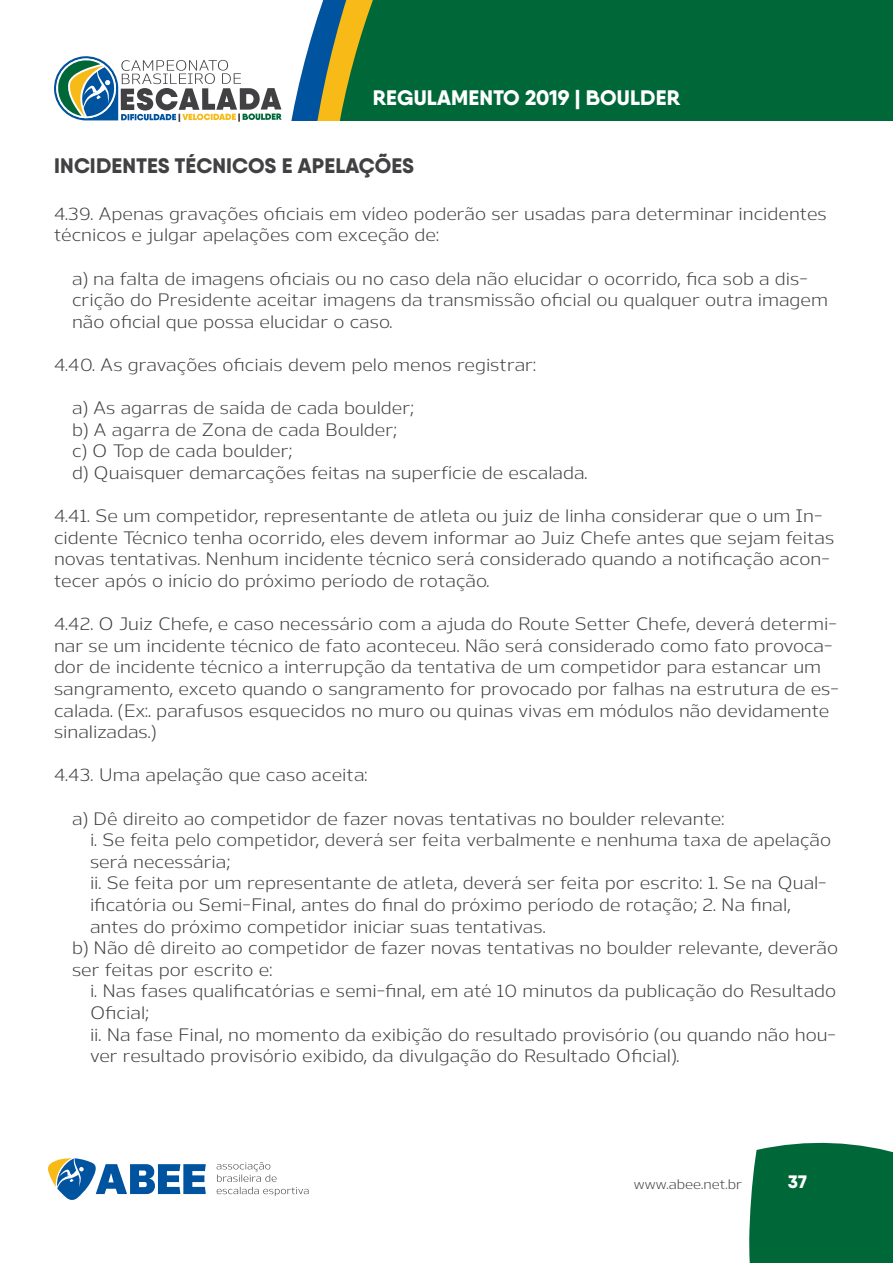
<style>
.page{position:relative;width:893px;height:1263px;background:#fff}
.page>*{position:absolute;margin:0;border:0;box-sizing:border-box;transform-origin:0 0}
.t1{font:800 21px "Qanelas";letter-spacing:.01em;color:#414042}
.t2{font:800 21px "Qanelas";letter-spacing:.01em;color:#fff}
.t3{font:18px/21.6px "Nauman";color:#414042}
.t4{font:800 18px "Qanelas";color:#fff}
.t5{font:13.8px "Nauman";color:#414042}
</style>
<div class="page">
<div style="left:749px;top:1142px;width:144px;height:121px;background:#006838"></div>
<svg style="left:48px;top:1158px;width:158px;height:42px"></svg>
<svg style="left:217px;top:1162px;width:91px;height:34px"></svg>
<svg style="left:291px;top:68px;width:12px;height:53px"></svg>
<svg style="left:303px;top:0;width:24px;height:121px;fill:#00539e"></svg>
<div style="left:327px;top:0;width:566px;height:121px;background:#006838"></div>
<svg style="left:54px;top:56px;width:228px;height:66px"></svg>
<p class="t2" style="left:373px;top:85px;width:309px">REGULAMENTO 2019 | BOULDER</p>
<p class="t1" style="left:54px;top:152px;width:361px">INCIDENTES TÉCNICOS E APELAÇÕES</p>
<p class="t3" style="left:54px;top:201px;width:774px">4.39. Apenas gravações oficiais em vídeo poderão ser usadas para determinar incidentes técnicos e julgar apelações com exceção de:</p>
<p class="t3" style="left:72px;top:266px;width:757px">a) na falta de imagens oficiais ou no caso dela não elucidar o ocorrido, fica sob a dis&shy;crição do Presidente aceitar imagens da transmissão oficial ou qualquer outra imagem não oficial que possa elucidar o caso.</p>
<p class="t3" style="left:54px;top:352px;width:484px">4.40. As gravações oficiais devem pelo menos registrar:</p>
<p class="t3" style="left:72px;top:395px;width:517px">a) As agarras de saída de cada boulder;<br>b) A agarra de Zona de cada Boulder;<br>c) O Top de cada boulder;<br>d) Quaisquer demarcações feitas na superfície de escalada.</p>
<p class="t3" style="left:54px;top:503px;width:782px">4.41. Se um competidor, representante de atleta ou juiz de linha considerar que o um In&shy;cidente Técnico tenha ocorrido, eles devem informar ao Juiz Chefe antes que sejam feitas novas tentativas. Nenhum incidente técnico será considerado quando a notificação acon&shy;tecer após o início do próximo período de rotação.</p>
<p class="t3" style="left:54px;top:611px;width:786px">4.42. O Juiz Chefe, e caso necessário com a ajuda do Route Setter Chefe, deverá determi&shy;nar se um incidente técnico de fato aconteceu. Não será considerado como fato provoca&shy;dor de incidente técnico a interrupção da tentativa de um competidor para estancar um sangramento, exceto quando o sangramento for provocado por falhas na estrutura de es&shy;calada. (Ex:. parafusos esquecidos no muro ou quinas vivas em módulos não devidamente sinalizadas.)</p>
<p class="t3" style="left:54px;top:763px;width:315px">4.43. Uma apelação que caso aceita:</p>
<p class="t3" style="left:72px;top:806px;width:654px">a) Dê direito ao competidor de fazer novas tentativas no boulder relevante:</p>
<p class="t3" style="left:90px;top:827px;width:743px">i. Se feita pelo competidor, deverá ser feita verbalmente e nenhuma taxa de apelação</p>
<p class="t3" style="left:90px;top:849px;width:142px">será necessária;</p>
<p class="t3" style="left:90px;top:871px;width:738px">ii. Se feita por um representante de atleta, deverá ser feita por escrito: 1. Se na Qual-</p>
<p class="t3" style="left:90px;top:892px;width:702px">ificatória ou Semi-Final, antes do final do próximo período de rotação; 2. Na final,</p>
<p class="t3" style="left:90px;top:914px;width:457px">antes do próximo competidor iniciar suas tentativas.</p>
<p class="t3" style="left:72px;top:935px;width:768px">b) Não dê direito ao competidor de fazer novas tentativas no boulder relevante, deverão</p>
<p class="t3" style="left:72px;top:957px;width:202px">ser feitas por escrito e:</p>
<p class="t3" style="left:90px;top:979px;width:748px">i. Nas fases qualificatórias e semi-final, em até 10 minutos da publicação do Resultado</p>
<p class="t3" style="left:90px;top:1000px;width:60px">Oficial;</p>
<p class="t3" style="left:90px;top:1022px;width:747px">ii. Na fase Final, no momento da exibição do resultado provisório (ou quando não hou-</p>
<p class="t3" style="left:90px;top:1043px;width:591px">ver resultado provisório exibido, da divulgação do Resultado Oficial).</p>
<p class="t5" style="left:634px;top:1173px;width:110px">www.abee.net.br</p>
<p class="t4" style="left:788px;top:1170px;width:20px">37</p>
</div>
